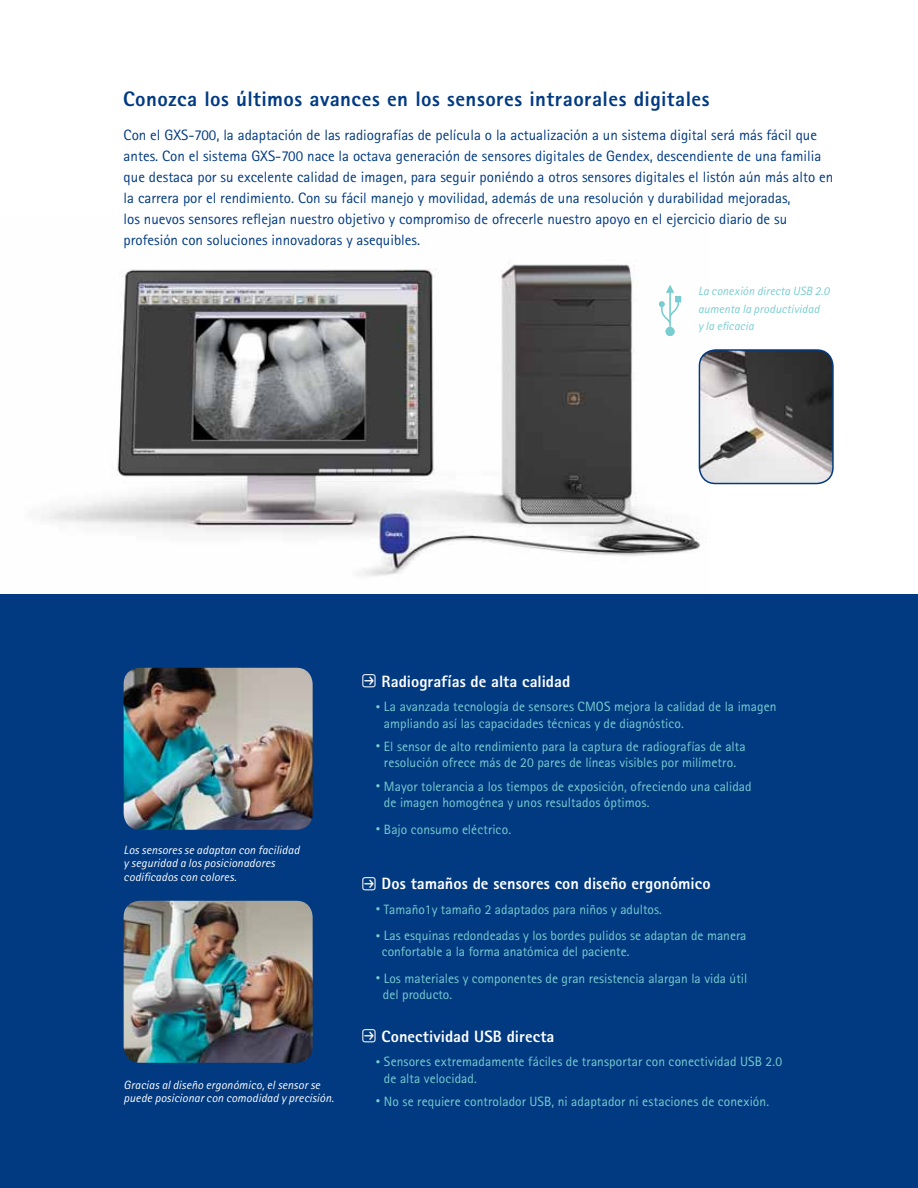
<style>
.page{position:relative;width:918px;height:1188px;background:#fff}
.page>*{position:absolute;margin:0;border:0;box-sizing:border-box;transform-origin:0 0}
.t1{font:800 21px "Rotis Sans Serif";letter-spacing:.02em;color:#013a81}
.t2{font:800 16.35px "Rotis Sans Serif";color:#fff}
.t3{font:15px/21px "Rotis Sans Serif";color:#013a81}
.t4{font:13.5px/16.5px "Rotis Sans Serif";color:#78cdd1}
.t5{font:italic 12px/13.5px "Rotis Sans Serif";letter-spacing:.01em;color:#fff}
.t6{font:italic 12px/17.7px "Rotis Sans Serif";letter-spacing:.01em;color:#78cdd1}
.s1{font-family:"Button Bonus Rounded Positive";font-weight:400;font-size:16.5px}
.s2{font-size:9px}
</style>
<div class="page">
<img style="left:41px;top:260px;width:660px;height:316px">
<img style="left:699px;top:350px;width:134px;height:134px">
<div style="left:699px;top:349px;width:135px;height:135px;border:2px solid #013a81;border-radius:16px"></div>
<div style="left:0;top:594px;width:918px;height:594px;background:#013a81"></div>
<img style="left:124px;top:668px;width:189px;height:162px">
<img style="left:124px;top:901px;width:189px;height:162px">
<svg style="left:659px;top:285px;width:22px;height:51px"></svg>
<h1 class="t1" style="left:123px;top:85px;width:588px">Conozca los últimos avances en los sensores intraorales digitales</h1>
<p class="t3" style="left:124px;top:124px;width:711px">Con el GXS-700, la adaptación de las radiografías de película o la actualización a un sistema digital será más fácil que antes. Con el sistema GXS-700 nace la octava generación de sensores digitales de Gendex, descendiente de una familia que destaca por su excelente calidad de imagen, para seguir poniéndo a otros sensores digitales el listón aún más alto en la carrera por el rendimiento. Con su fácil manejo y movilidad, además de una resolución y durabilidad mejoradas,<br>los nuevos sensores reflejan nuestro objetivo y compromiso de ofrecerle nuestro apoyo en el ejercicio diario de su profesión con soluciones innovadoras y asequibles.</p>
<p class="t6" style="left:698px;top:282px;width:133px">La conexión directa USB 2.0 aumenta la productividad<br>y la eficacia</p>
<p class="t5" style="left:124px;top:843px;width:177px">Los sensores se adaptan con facilidad y seguridad a los posicionadores codificados con colores.</p>
<p class="t5" style="left:124px;top:1078px;width:212px">Gracias al diseño ergonómico, el sensor se puede posicionar con comodidad y precisión.</p>
<p class="t2" style="left:361px;top:671px;width:211px"><span class="s1">P</span> Radiografías de alta calidad</p>
<p class="t4" style="left:384px;top:698px;width:394px;text-indent:-8px"><span class="s2">•</span> La avanzada tecnología de sensores CMOS mejora la calidad de la imagen ampliando así las capacidades técnicas y de diagnóstico.</p>
<p class="t4" style="left:376px;top:738px;width:371px;text-align:center"><span class="s2">•</span> El sensor de alto rendimiento para la captura de radiografías de alta resolución ofrece más de 20 pares de líneas visibles por milímetro.</p>
<p class="t4" style="left:384px;top:778px;width:369px;text-indent:-8px"><span class="s2">•</span> Mayor tolerancia a los tiempos de exposición, ofreciendo una calidad de imagen homogénea y unos resultados óptimos.</p>
<p class="t4" style="left:376px;top:821px;width:137px"><span class="s2">•</span> Bajo consumo eléctrico.</p>
<p class="t2" style="left:361px;top:873px;width:351px"><span class="s1">P</span> Dos tamaños de sensores con diseño ergonómico</p>
<p class="t4" style="left:376px;top:901px;width:287px"><span class="s2">•</span> Tamaño1y tamaño 2 adaptados para niños y adultos.</p>
<p class="t4" style="left:382px;top:927px;width:366px;text-indent:-6px"><span class="s2">•</span> Las esquinas redondeadas y los bordes pulidos se adaptan de manera confortable a la forma anatómica del paciente.</p>
<p class="t4" style="left:383px;top:970px;width:366px;text-indent:-7px"><span class="s2">•</span> Los materiales y componentes de gran resistencia alargan la vida útil del producto.</p>
<p class="t2" style="left:361px;top:1026px;width:195px"><span class="s1">P</span> Conectividad USB directa</p>
<p class="t4" style="left:384px;top:1053px;width:400px;text-indent:-8px"><span class="s2">•</span> Sensores extremadamente fáciles de transportar con conectividad USB 2.0 de alta velocidad.</p>
<p class="t4" style="left:376px;top:1093px;width:395px"><span class="s2">•</span> No se requiere controlador USB, ni adaptador ni estaciones de conexión.</p>
</div>
